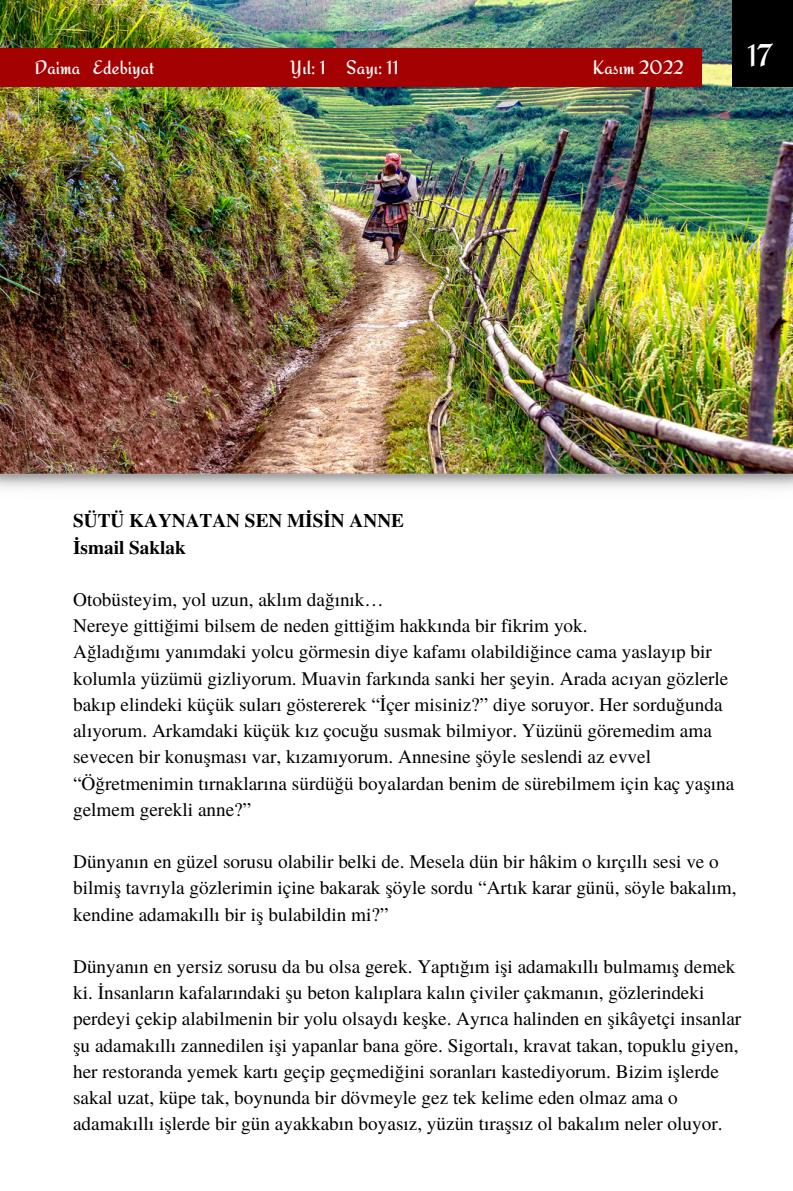
<style>
.page{position:relative;width:793px;height:1191px;background:#fff}
.page>*{position:absolute;margin:0;border:0;box-sizing:border-box;transform-origin:0 0}
.t1{font:31.5px "Redressed";color:#fff}
.t2{font:19.6px "Redressed";color:#fff}
.t3{font:19.25px/26.2px "Te X Gyre Termes";color:#000}
.t4{font:700 19.25px/26.2px "Te X Gyre Termes";color:#000}
</style>
<div class="page">
<img style="left:0;top:0;width:793px;height:489px">
<div style="left:732px;top:0;width:61px;height:86px;background:#000"></div>
<div style="left:0;top:49px;width:702px;height:38px;background:#a40202"></div>
<p class="t2" style="left:34px;top:55px;width:121px">Daima Edebiyat</p>
<p class="t2" style="left:290px;top:55px;width:110px">Yıl: 1 Sayı: 11</p>
<p class="t2" style="left:592px;top:55px;width:93px">Kasım 2022</p>
<h1 class="t1" style="left:747px;top:37px;width:27px">17</h1>
<p class="t4" style="left:73px;top:506px;width:332px">SÜTÜ KAYNATAN SEN MİSİN ANNE<br>İsmail Saklak</p>
<p class="t3" style="left:73px;top:585px;width:662px">Otobüsteyim, yol uzun, aklım dağınık…<br>Nereye gittiğimi bilsem de neden gittiğim hakkında bir fikrim yok.<br>Ağladığımı yanımdaki yolcu görmesin diye kafamı olabildiğince cama yaslayıp bir kolumla yüzümü gizliyorum. Muavin farkında sanki her şeyin. Arada acıyan gözlerle bakıp elindeki küçük suları göstererek “İçer misiniz?” diye soruyor. Her sorduğunda alıyorum. Arkamdaki küçük kız çocuğu susmak bilmiyor. Yüzünü göremedim ama sevecen bir konuşması var, kızamıyorum. Annesine şöyle seslendi az evvel “Öğretmenimin tırnaklarına sürdüğü boyalardan benim de sürebilmem için kaç yaşına gelmem gerekli anne?”</p>
<p class="t3" style="left:73px;top:847px;width:665px">Dünyanın en güzel sorusu olabilir belki de. Mesela dün bir hâkim o kırçıllı sesi ve o bilmiş tavrıyla gözlerimin içine bakarak şöyle sordu “Artık karar günü, söyle bakalım, kendine adamakıllı bir iş bulabildin mi?”</p>
<p class="t3" style="left:73px;top:952px;width:669px">Dünyanın en yersiz sorusu da bu olsa gerek. Yaptığım işi adamakıllı bulmamış demek ki. İnsanların kafalarındaki şu beton kalıplara kalın çiviler çakmanın, gözlerindeki perdeyi çekip alabilmenin bir yolu olsaydı keşke. Ayrıca halinden en şikâyetçi insanlar şu adamakıllı zannedilen işi yapanlar bana göre. Sigortalı, kravat takan, topuklu giyen, her restoranda yemek kartı geçip geçmediğini soranları kastediyorum. Bizim işlerde sakal uzat, küpe tak, boynunda bir dövmeyle gez tek kelime eden olmaz ama o adamakıllı işlerde bir gün ayakkabın boyasız, yüzün tıraşsız ol bakalım neler oluyor.</p>
</div>
